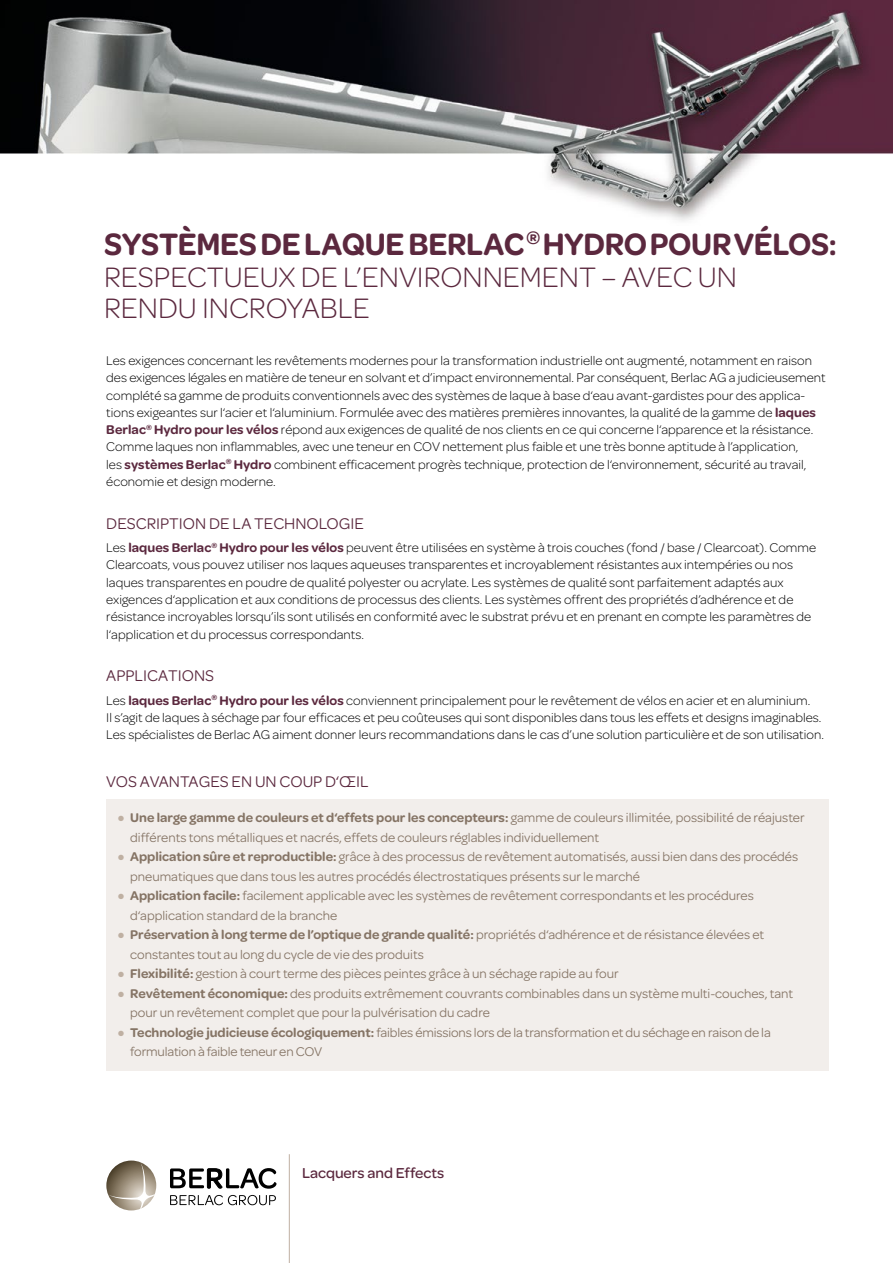
<style>
.page{position:relative;width:893px;height:1263px;background:#fff}
.page>*{position:absolute;margin:0;border:0;box-sizing:border-box;transform-origin:0 0}
.t1{font:600 33px "Omnes";letter-spacing:-.01em;color:#5b283e;scale:.96 1}
.t2{font:300 30px/31.5px "Omnes";color:#5b283e}
.t3{font:16.5px "Omnes";color:#5b283e}
.t4{font:500 15.3px "Omnes";color:#5b283e}
.t5{font:300 13.5px/17.2px "Omnes";letter-spacing:.005em;color:#000}
.t6{font:13.5px/19.5px "Omnes";color:#857465}
.s1{font-weight:600;color:#5b283e}
.s2{color:#bfb0a2}
.s3{font-weight:600}
</style>
<div class="page">
<img style="left:0;top:0;width:893px;height:221px">
<div style="left:106px;top:799px;width:723px;height:272px;background:#f2eeeb"></div>
<svg style="left:170px;top:1195px;width:106px;height:10px"></svg>
<svg style="left:170px;top:1168px;width:106px;height:21px"></svg>
<svg style="left:106px;top:1160px;width:50px;height:50px"></svg>
<svg style="left:109px;top:1163px;width:46px;height:46px"></svg>
<hr style="left:289px;top:1154px;width:1px;height:109px;background:#bfb0a2">
<h1 class="t1" style="left:104px;top:221px;width:765px">SYSTÈMES DE LAQUE BERLAC<sup>®</sup> HYDRO POUR VÉLOS:</h1>
<h2 class="t2" style="left:104px;top:260px;width:634px">RESPECTUEUX DE L’ENVIRONNEMENT – AVEC UN<br>RENDU INCROYABLE</h2>
<p class="t5" style="left:106px;top:352px;width:721px">Les exigences concernant les revêtements modernes pour la transformation industrielle ont augmenté, notamment en raison des exigences légales en matière de teneur en solvant et d’impact environnemental. Par conséquent, Berlac AG a judicieusement complété sa gamme de produits conventionnels avec des systèmes de laque à base d‘eau avant-gardistes pour des applica&shy;tions exigeantes sur l‘acier et l‘aluminium. Formulée avec des matières premières innovantes, la qualité de la gamme de <span class="s1">laques Berlac</span><sup>®</sup> <span class="s1">Hydro pour les vélos</span> répond aux exigences de qualité de nos clients en ce qui concerne l‘apparence et la résistance.<br>Comme laques non inflammables, avec une teneur en COV nettement plus faible et une très bonne aptitude à l’application,<br>les <span class="s1">systèmes Berlac</span><sup>®</sup> <span class="s1">Hydro</span> combinent efficacement progrès technique, protection de l‘environnement, sécurité au travail, économie et design moderne.</p>
<p class="t3" style="left:106px;top:512px;width:259px">DESCRIPTION DE LA TECHNOLOGIE</p>
<p class="t5" style="left:106px;top:539px;width:711px">Les <span class="s1">laques Berlac</span><sup>®</sup> <span class="s1">Hydro pour les vélos</span> peuvent être utilisées en système à trois couches (fond / base / Clearcoat). Comme Clearcoats, vous pouvez utiliser nos laques aqueuses transparentes et incroyablement résistantes aux intempéries ou nos laques transparentes en poudre de qualité polyester ou acrylate. Les systèmes de qualité sont parfaitement adaptés aux exigences d‘application et aux conditions de processus des clients. Les systèmes offrent des propriétés d’adhérence et de résistance incroyables lorsqu’ils sont utilisés en conformité avec le substrat prévu et en prenant en compte les paramètres de l‘application et du processus correspondants.</p>
<p class="t3" style="left:106px;top:665px;width:109px">APPLICATIONS</p>
<p class="t5" style="left:106px;top:691px;width:719px">Les <span class="s1">laques Berlac</span><sup>®</sup> <span class="s1">Hydro pour les vélos</span> conviennent principalement pour le revêtement de vélos en acier et en aluminium.<br>Il s’agit de laques à séchage par four efficaces et peu coûteuses qui sont disponibles dans tous les effets et designs imaginables.<br>Les spécialistes de Berlac AG aiment donner leurs recommandations dans le cas d’une solution particulière et de son utilisation.</p>
<p class="t3" style="left:106px;top:770px;width:264px">VOS AVANTAGES EN UN COUP D‘ŒIL</p>
<p class="t6" style="left:130px;top:807px;width:676px;text-indent:-12px"><span class="s2">●</span> <span class="s3">Une large gamme de couleurs et d‘effets pour les concepteurs:</span> gamme de couleurs illimitée, possibilité de réajuster différents tons métalliques et nacrés, effets de couleurs réglables individuellement</p>
<p class="t6" style="left:130px;top:846px;width:670px;text-indent:-12px"><span class="s2">●</span> <span class="s3">Application sûre et reproductible:</span> grâce à des processus de revêtement automatisés, aussi bien dans des procédés pneumatiques que dans tous les autres procédés électrostatiques présents sur le marché</p>
<p class="t6" style="left:130px;top:885px;width:625px;text-indent:-12px"><span class="s2">●</span> <span class="s3">Application facile:</span> facilement applicable avec les systèmes de revêtement correspondants et les procédures d‘application standard de la branche</p>
<p class="t6" style="left:130px;top:924px;width:635px;text-indent:-12px"><span class="s2">●</span> <span class="s3">Préservation à long terme de l’optique de grande qualité:</span> propriétés d‘adhérence et de résistance élevées et constantes tout au long du cycle de vie des produits</p>
<p class="t6" style="left:118px;top:963px;width:502px"><span class="s2">●</span> <span class="s3">Flexibilité:</span> gestion à court terme des pièces peintes grâce à un séchage rapide au four</p>
<p class="t6" style="left:130px;top:983px;width:664px;text-indent:-12px"><span class="s2">●</span> <span class="s3">Revêtement économique:</span> des produits extrêmement couvrants combinables dans un système multi-couches, tant pour un revêtement complet que pour la pulvérisation du cadre</p>
<p class="t6" style="left:130px;top:1022px;width:642px;text-indent:-12px"><span class="s2">●</span> <span class="s3">Technologie judicieuse écologiquement:</span> faibles émissions lors de la transformation et du séchage en raison de la formulation à faible teneur en COV</p>
<p class="t4" style="left:302px;top:1162px;width:144px">Lacquers and Effects</p>
</div>
